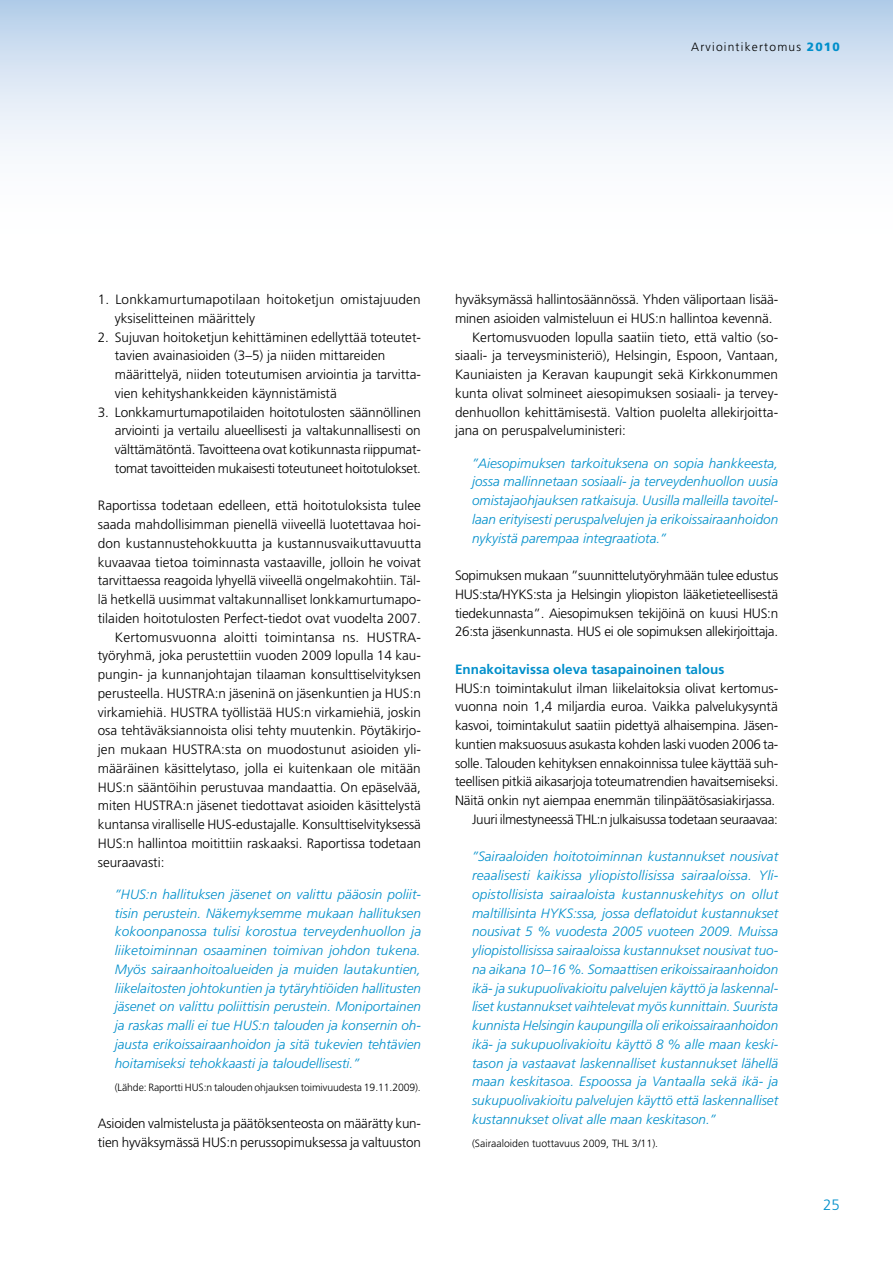
<style>
.page{position:relative;width:893px;height:1263px;background:#fff}
.page>*{position:absolute;margin:0;border:0;box-sizing:border-box;transform-origin:0 0}
.t1{font:300 15px "Frutiger";color:#008fcb}
.t2{font:300 13.5px/18.8px "Frutiger";color:#000}
.t3{font:italic 300 13.5px/18.8px "Frutiger";color:#008fcb;text-align:justify}
.t4{font:700 13.5px "Frutiger";color:#008fcb}
.t5{font:300 12px "Frutiger";letter-spacing:.1em;color:#000}
.t6{font:300 10.5px "Frutiger";letter-spacing:-.005em;color:#000}
.s1{font-weight:900;color:#008fcb}
</style>
<div class="page">
<svg style="left:0;top:0;width:893px;height:151px"></svg>
<p class="t5" style="left:691px;top:40px;width:150px">Arviointikertomus <span class="s1">2010</span></p>
<p class="t2" style="left:115px;top:290px;width:307px;text-indent:-17px">1. Lonkkamurtumapotilaan hoitoketjun omistajuuden yksiselitteinen määrittely</p>
<p class="t2" style="left:115px;top:328px;width:308px;text-indent:-17px">2. Sujuvan hoitoketjun kehittäminen edellyttää toteutet&shy;tavien avainasioiden (3–5) ja niiden mittareiden määrittelyä, niiden toteutumisen arviointia ja tarvitta&shy;vien kehityshankkeiden käynnistämistä</p>
<p class="t2" style="left:115px;top:403px;width:308px;text-align:justify;text-indent:-17px">3. Lonkkamurtumapotilaiden hoitotulosten säännöllinen arviointi ja vertailu alueellisesti ja valtakunnallisesti on välttämätöntä. Tavoitteena ovat kotikunnasta riippumat&shy;tomat tavoitteiden mukaisesti toteutuneet hoitotulokset.</p>
<p class="t2" style="left:98px;top:496px;width:325px">Raportissa todetaan edelleen, että hoitotuloksista tulee</p>
<p class="t2" style="left:98px;top:515px;width:325px">saada mahdollisimman pienellä viiveellä luotettavaa hoi-</p>
<p class="t2" style="left:98px;top:534px;width:325px">don kustannustehokkuutta ja kustannusvaikuttavuutta</p>
<p class="t2" style="left:98px;top:553px;width:325px">kuvaavaa tietoa toiminnasta vastaaville, jolloin he voivat</p>
<p class="t2" style="left:98px;top:571px;width:324px">tarvittaessa reagoida lyhyellä viiveellä ongelmakohtiin. Täl-</p>
<p class="t2" style="left:98px;top:590px;width:325px">lä hetkellä uusimmat valtakunnalliset lonkkamurtumapo-</p>
<p class="t2" style="left:98px;top:609px;width:325px">tilaiden hoitotulosten Perfect-tiedot ovat vuodelta 2007.</p>
<p class="t2" style="left:115px;top:628px;width:308px">Kertomusvuonna aloitti toimintansa ns. HUSTRA-</p>
<p class="t2" style="left:98px;top:646px;width:325px">työryhmä, joka perustettiin vuoden 2009 lopulla 14 kau-</p>
<p class="t2" style="left:98px;top:665px;width:325px">pungin- ja kunnanjohtajan tilaaman konsulttiselvityksen</p>
<p class="t2" style="left:98px;top:684px;width:325px">perusteella. HUSTRA:n jäseninä on jäsenkuntien ja HUS:n</p>
<p class="t2" style="left:98px;top:703px;width:325px">virkamiehiä. HUSTRA työllistää HUS:n virkamiehiä, joskin</p>
<p class="t2" style="left:98px;top:721px;width:325px">osa tehtäväksiannoista olisi tehty muutenkin. Pöytäkirjo-</p>
<p class="t2" style="left:98px;top:740px;width:325px">jen mukaan HUSTRA:sta on muodostunut asioiden yli-</p>
<p class="t2" style="left:98px;top:759px;width:324px">määräinen käsittelytaso, jolla ei kuitenkaan ole mitään</p>
<p class="t2" style="left:98px;top:778px;width:325px">HUS:n sääntöihin perustuvaa mandaattia. On epäselvää,</p>
<p class="t2" style="left:98px;top:796px;width:325px">miten HUSTRA:n jäsenet tiedottavat asioiden käsittelystä</p>
<p class="t2" style="left:98px;top:815px;width:325px">kuntansa viralliselle HUS-edustajalle. Konsulttiselvityksessä</p>
<p class="t2" style="left:98px;top:834px;width:325px">HUS:n hallintoa moitittiin raskaaksi. Raportissa todetaan</p>
<p class="t2" style="left:98px;top:853px;width:68px">seuraavasti:</p>
<p class="t3" style="left:115px;top:885px;width:308px">”HUS:n hallituksen jäsenet on valittu pääosin poliit&shy;tisin perustein. Näkemyksemme mukaan hallituksen kokoonpanossa tulisi korostua terveydenhuollon ja liiketoiminnan osaaminen toimivan johdon tukena.<br>Myös sairaanhoitoalueiden ja muiden lautakuntien, liikelaitosten johtokuntien ja tytäryhtiöiden hallitusten jäsenet on valittu poliittisin perustein. Moniportainen ja raskas malli ei tue HUS:n talouden ja konsernin oh&shy;jausta erikoissairaanhoidon ja sitä tukevien tehtävien hoitamiseksi tehokkaasti ja taloudellisesti.”</p>
<p class="t6" style="left:115px;top:1081px;width:308px">(Lähde: Raportti HUS:n talouden ohjauksen toimivuudesta 19.11.2009).</p>
<p class="t2" style="left:98px;top:1114px;width:325px">Asioiden valmistelusta ja päätöksenteosta on määrätty kun&shy;tien hyväksymässä HUS:n perussopimuksessa ja valtuuston</p>
<p class="t2" style="left:455px;top:290px;width:325px">hyväksymässä hallintosäännössä. Yhden väliportaan lisää-</p>
<p class="t2" style="left:455px;top:309px;width:319px">minen asioiden valmisteluun ei HUS:n hallintoa kevennä.</p>
<p class="t2" style="left:472px;top:328px;width:308px">Kertomusvuoden lopulla saatiin tieto, että valtio (so-</p>
<p class="t2" style="left:455px;top:346px;width:325px">siaali- ja terveysministeriö), Helsingin, Espoon, Vantaan,</p>
<p class="t2" style="left:455px;top:365px;width:325px">Kauniaisten ja Keravan kaupungit sekä Kirkkonummen</p>
<p class="t2" style="left:455px;top:384px;width:325px">kunta olivat solmineet aiesopimuksen sosiaali- ja tervey-</p>
<p class="t2" style="left:455px;top:403px;width:325px">denhuollon kehittämisestä. Valtion puolelta allekirjoitta-</p>
<p class="t2" style="left:455px;top:421px;width:173px">jana on peruspalveluministeri:</p>
<p class="t3" style="left:472px;top:453px;width:308px">”Aiesopimuksen tarkoituksena on sopia hankkeesta, jossa mallinnetaan sosiaali- ja terveydenhuollon uusia omistajaohjauksen ratkaisuja. Uusilla malleilla tavoitel&shy;laan erityisesti peruspalvelujen ja erikoissairaanhoidon nykyistä parempaa integraatiota.”</p>
<p class="t2" style="left:455px;top:566px;width:325px;text-align:justify">Sopimuksen mukaan ”suunnittelutyöryhmään tulee edustus HUS:sta/HYKS:sta ja Helsingin yliopiston lääketieteellisestä tiedekunnasta”. Aiesopimuksen tekijöinä on kuusi HUS:n 26:sta jäsenkunnasta. HUS ei ole sopimuksen allekirjoittaja.</p>
<p class="t4" style="left:455px;top:661px;width:271px">Ennakoitavissa oleva tasapainoinen talous</p>
<p class="t2" style="left:455px;top:679px;width:325px;text-align:right">HUS:n toimintakulut ilman liikelaitoksia olivat kertomus&shy;vuonna noin 1,4 miljardia euroa. Vaikka palvelukysyntä kasvoi, toimintakulut saatiin pidettyä alhaisempina. Jäsen&shy;kuntien maksuosuus asukasta kohden laski vuoden 2006 ta&shy;solle. Talouden kehityksen ennakoinnissa tulee käyttää suh&shy;teellisen pitkiä aikasarjoja toteumatrendien havaitsemiseksi.<br>Näitä onkin nyt aiempaa enemmän tilinpäätösasiakirjassa.<br>Juuri ilmestyneessä THL:n julkaisussa todetaan seuraavaa:</p>
<p class="t3" style="left:472px;top:847px;width:308px">”Sairaaloiden hoitotoiminnan kustannukset nousivat reaalisesti kaikissa yliopistollisissa sairaaloissa. Yli&shy;opistollisista sairaaloista kustannuskehitys on ollut maltillisinta HYKS:ssa, jossa deflatoidut kustannukset nousivat 5 % vuodesta 2005 vuoteen 2009. Muissa yliopistollisissa sairaaloissa kustannukset nousivat tuo&shy;na aikana 10–16 %. Somaattisen erikoissairaanhoidon ikä- ja sukupuolivakioitu palvelujen käyttö ja laskennal&shy;liset kustannukset vaihtelevat myös kunnittain. Suurista kunnista Helsingin kaupungilla oli erikoissairaanhoidon ikä- ja sukupuolivakioitu käyttö 8 % alle maan keski&shy;tason ja vastaavat laskennalliset kustannukset lähellä maan keskitasoa. Espoossa ja Vantaalla sekä ikä- ja sukupuolivakioitu palvelujen käyttö että laskennalliset kustannukset olivat alle maan keskitason.”</p>
<p class="t6" style="left:472px;top:1137px;width:188px">(Sairaaloiden tuottavuus 2009, THL 3/11).</p>
<p class="t1" style="left:823px;top:1196px;width:18px">25</p>
</div>
